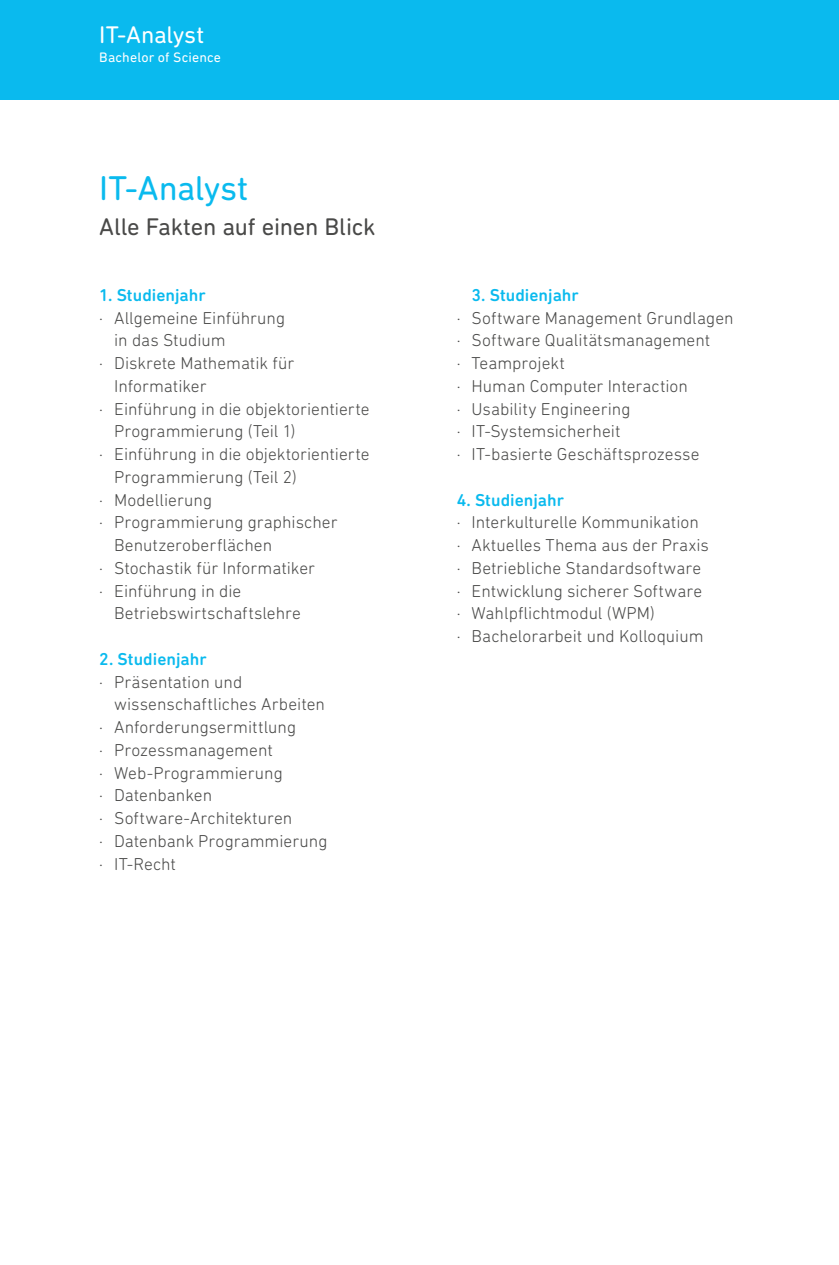
<style>
.page{position:relative;width:839px;height:1265px;background:#fff}
.page>*{position:absolute;margin:0;border:0;box-sizing:border-box;transform-origin:0 0}
.t1{font:35px "DIN Next Rounded LT Pro";letter-spacing:-.01em;color:#0abaee}
.t2{font:24.5px "DIN Next Rounded LT Pro";letter-spacing:-.01em;color:#494948}
.t3{font:24.5px "DIN Next Rounded LT Pro";letter-spacing:-.005em;color:#fff}
.t4{font:300 17.5px/22.8px "DIN Next Rounded LT Pro";color:#494948}
.t5{font:500 17.5px "DIN Next Rounded LT Pro";color:#0abaee}
.t6{font:14px "DIN Next Rounded LT Pro";letter-spacing:.01em;color:#fff}
</style>
<div class="page">
<div style="left:0;top:0;width:838px;height:99px;background:#0abaee"></div>
<h2 class="t3" style="left:99px;top:20px;width:106px">IT-Analyst</h2>
<p class="t6" style="left:99px;top:49px;width:123px">Bachelor of Science</p>
<h1 class="t1" style="left:99px;top:167px;width:150px">IT-Analyst</h1>
<h2 class="t2" style="left:99px;top:212px;width:278px">Alle Fakten auf einen Blick</h2>
<p class="t5" style="left:99px;top:285px;width:108px">1. Studienjahr</p>
<p class="t4" style="left:99px;top:306px;width:187px">· Allgemeine Einführung</p>
<p class="t4" style="left:114px;top:329px;width:113px">in das Studium</p>
<p class="t4" style="left:99px;top:352px;width:196px">· Diskrete Mathematik für</p>
<p class="t4" style="left:114px;top:374px;width:94px">Informatiker</p>
<p class="t4" style="left:99px;top:397px;width:272px">· Einführung in die objektorientierte</p>
<p class="t4" style="left:114px;top:420px;width:183px">Programmierung (Teil 1)</p>
<p class="t4" style="left:99px;top:443px;width:272px">· Einführung in die objektorientierte</p>
<p class="t4" style="left:114px;top:465px;width:184px">Programmierung (Teil 2)</p>
<p class="t4" style="left:99px;top:488px;width:114px">· Modellierung</p>
<p class="t4" style="left:99px;top:511px;width:240px">· Programmierung graphischer</p>
<p class="t4" style="left:114px;top:534px;width:159px">Benutzeroberflächen</p>
<p class="t4" style="left:99px;top:556px;width:217px">· Stochastik für Informatiker</p>
<p class="t4" style="left:99px;top:579px;width:143px">· Einführung in die</p>
<p class="t4" style="left:114px;top:602px;width:188px">Betriebswirtschaftslehre</p>
<p class="t5" style="left:99px;top:649px;width:109px">2. Studienjahr</p>
<p class="t4" style="left:99px;top:670px;width:145px">· Präsentation und</p>
<p class="t4" style="left:114px;top:693px;width:212px">wissenschaftliches Arbeiten</p>
<p class="t4" style="left:99px;top:716px;width:198px">· Anforderungsermittlung</p>
<p class="t4" style="left:99px;top:738px;width:175px">· Prozessmanagement</p>
<p class="t4" style="left:99px;top:761px;width:185px">· Web-Programmierung</p>
<p class="t4" style="left:99px;top:784px;width:114px">· Datenbanken</p>
<p class="t4" style="left:99px;top:807px;width:194px">· Software-Architekturen</p>
<p class="t4" style="left:99px;top:829px;width:230px">· Datenbank Programmierung</p>
<p class="t4" style="left:99px;top:852px;width:78px">· IT-Recht</p>
<p class="t5" style="left:471px;top:285px;width:109px">3. Studienjahr</p>
<p class="t4" style="left:456px;top:306px;width:278px">· Software Management Grundlagen · Software Qualitätsmanagement<br>· Teamprojekt<br>· Human Computer Interaction<br>· Usability Engineering<br>· IT-Systemsicherheit<br>· IT-basierte Geschäftsprozesse</p>
<p class="t5" style="left:456px;top:489px;width:109px">4. Studienjahr</p>
<p class="t4" style="left:456px;top:511px;width:254px">· Interkulturelle Kommunikation<br>· Aktuelles Thema aus der Praxis · Betriebliche Standardsoftware · Entwicklung sicherer Software · Wahlpflichtmodul (WPM)<br>· Bachelorarbeit und Kolloquium</p>
</div>
